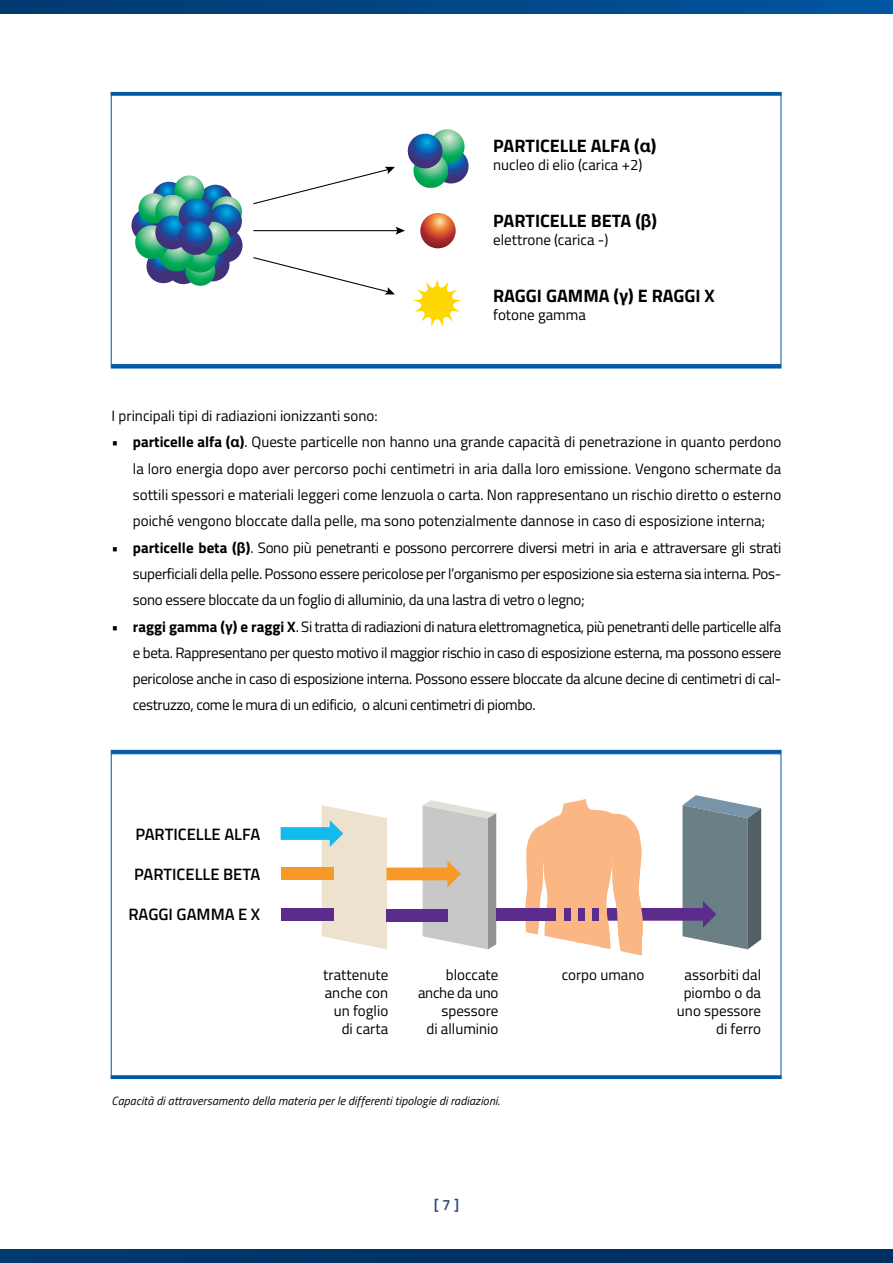
<style>
.page{position:relative;width:893px;height:1263px;background:#fff}
.page>*{position:absolute;margin:0;border:0;box-sizing:border-box;transform-origin:0 0}
.t1{font:700 18px "Titillium Web";color:#000}
.t2{font:600 16.5px "Titillium Web";color:#000}
.t3{font:15px/18px "Titillium Web";color:#000;text-align:justify}
.t4{font:600 15px "Titillium Web";color:#294a77}
.t5{font:italic 12px "Titillium Web";letter-spacing:.01em;color:#000}
.s1{font-family:"Helvetica Neue"}
.s2{font-weight:700}
.s3{font-family:"Helvetica Neue";font-weight:700}
</style>
<div class="page">
<div style="left:0;top:1250px;width:893px;height:13px;background:#003265"></div>
<svg style="left:0;top:0;width:893px;height:13px"></svg>
<div style="left:111px;top:750px;width:670px;height:3px;background:#0158a6;border:1px solid #0158a6"></div>
<svg style="left:111px;top:1075px;width:670px;height:4px;fill:#0158a6"></svg>
<svg style="left:281px;top:800px;width:215px;height:149px"></svg>
<div style="left:496px;top:908px;width:60px;height:13px;background:#5b2c8c"></div>
<svg style="left:525px;top:795px;width:236px;height:160px"></svg>
<svg style="left:111px;top:92px;width:670px;height:4px;fill:#0158a6"></svg>
<div style="left:111px;top:365px;width:670px;height:3px;background:#0158a6;border:1px solid #0158a6"></div>
<svg style="left:413px;top:279px;width:48px;height:48px"></svg>
<svg style="left:131px;top:208px;width:34px;height:34px"></svg>
<svg style="left:134px;top:175px;width:109px;height:111px"></svg>
<hr style="left:253px;top:230px;width:146px;height:1px;background:#000">
<svg style="left:396px;top:227px;width:9px;height:8px"></svg>
<svg style="left:253px;top:167px;width:142px;height:38px"></svg>
<svg style="left:253px;top:257px;width:142px;height:37px"></svg>
<svg style="left:420px;top:213px;width:36px;height:36px"></svg>
<svg style="left:407px;top:129px;width:62px;height:59px"></svg>
<p class="t1" style="left:493px;top:132px;width:165px">PARTICELLE ALFA (<span class="s1">α</span>)</p>
<p class="t3" style="left:493px;top:155px;width:151px">nucleo di elio (carica +2)</p>
<p class="t1" style="left:493px;top:207px;width:165px">PARTICELLE BETA (<span class="s1">β</span>)</p>
<p class="t3" style="left:493px;top:230px;width:117px">elettrone (carica -)</p>
<p class="t1" style="left:493px;top:281px;width:223px">RAGGI GAMMA (<span class="s1">γ</span>) E RAGGI X</p>
<p class="t3" style="left:493px;top:305px;width:94px">fotone gamma</p>
<p class="t3" style="left:112px;top:406px;width:268px">I principali tipi di radiazioni ionizzanti sono:</p>
<p class="t3" style="left:133px;top:428px;width:650px;line-height:26.2px;text-indent:-21px">• <span class="s2">particelle alfa (</span><span class="s3">α</span><span class="s2">)</span>. Queste particelle non hanno una grande capacità di penetrazione in quanto perdono la loro energia dopo aver percorso pochi centimetri in aria dalla loro emissione. Vengono schermate da sottili spessori e materiali leggeri come lenzuola o carta. Non rappresentano un rischio diretto o esterno poiché vengono bloccate dalla pelle, ma sono potenzialmente dannose in caso di esposizione interna;</p>
<p class="t3" style="left:133px;top:533px;width:650px;line-height:26.2px;text-indent:-21px">• <span class="s2">particelle beta (</span><span class="s3">β</span><span class="s2">)</span>. Sono più penetranti e possono percorrere diversi metri in aria e attraversare gli strati superficiali della pelle. Possono essere pericolose per l’organismo per esposizione sia esterna sia interna. Pos&shy;sono essere bloccate da un foglio di alluminio, da una lastra di vetro o legno;</p>
<p class="t3" style="left:133px;top:612px;width:650px;line-height:26.2px;text-indent:-21px">• <span class="s2">raggi gamma (</span><span class="s3">γ</span><span class="s2">) e raggi X</span>. Si tratta di radiazioni di natura elettromagnetica, più penetranti delle particelle alfa e beta. Rappresentano per questo motivo il maggior rischio in caso di esposizione esterna, ma possono essere pericolose anche in caso di esposizione interna. Possono essere bloccate da alcune decine di centimetri di cal&shy;cestruzzo, come le mura di un edificio, o alcuni centimetri di piombo.</p>
<p class="t2" style="left:135px;top:822px;width:126px">PARTICELLE ALFA</p>
<p class="t2" style="left:134px;top:862px;width:128px">PARTICELLE BETA</p>
<p class="t2" style="left:129px;top:902px;width:133px">RAGGI GAMMA E X</p>
<p class="t3" style="left:418px;top:964px;width:82px;text-align:right">bloccate anche da uno spessore<br>di alluminio</p>
<p class="t3" style="left:677px;top:964px;width:86px;text-align:right">assorbiti dal piombo o da uno spessore di ferro</p>
<p class="t3" style="left:323px;top:964px;width:66px;text-align:right">trattenute anche con un foglio di carta</p>
<p class="t3" style="left:562px;top:964px;width:84px">corpo umano</p>
<p class="t5" style="left:112px;top:1092px;width:390px">Capacità di attraversamento della materia per le differenti tipologie di radiazioni.</p>
<p class="t4" style="left:434px;top:1194px;width:27px">[ 7 ]</p>
</div>
